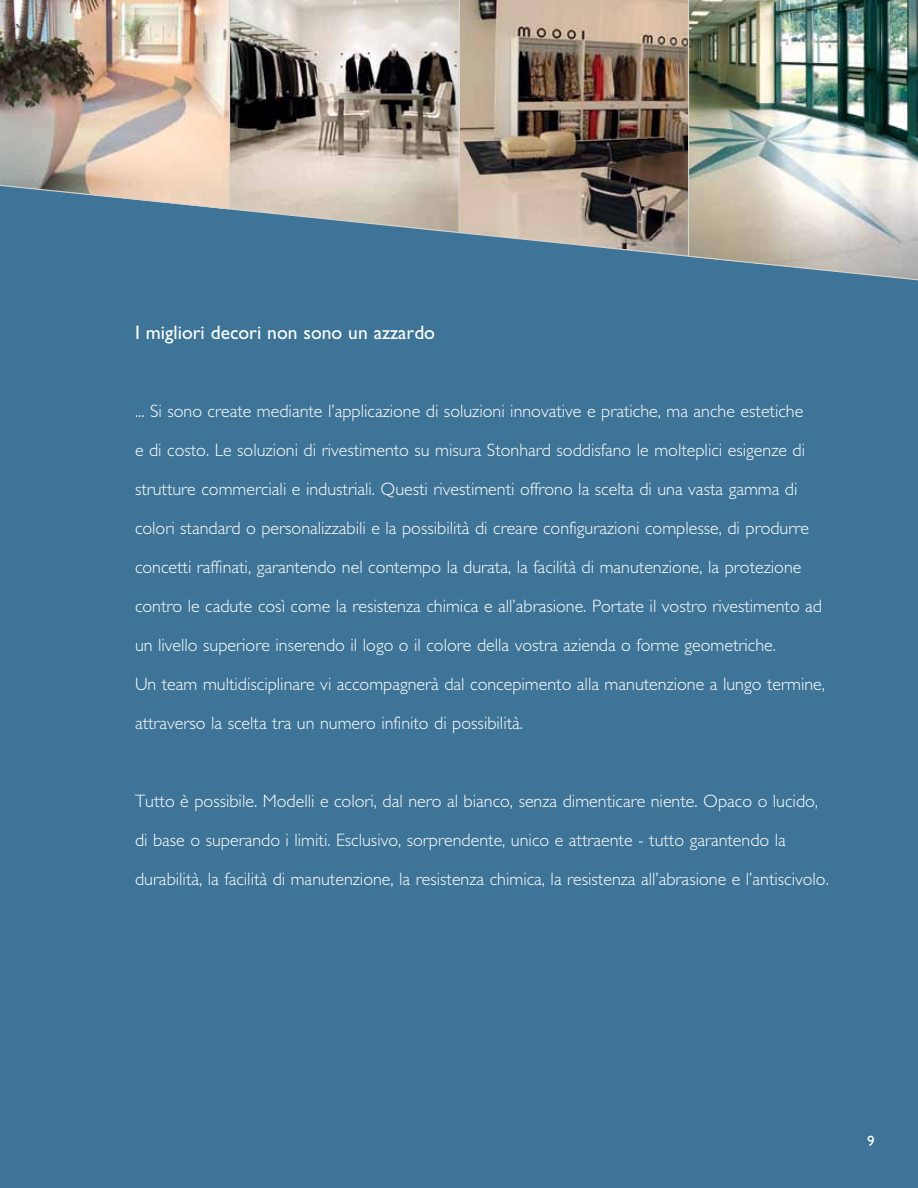
<style>
.page{position:relative;width:918px;height:1188px;background:#fff}
.page>*{position:absolute;margin:0;border:0;box-sizing:border-box;transform-origin:0 0}
.t1{font:19.5px "Gill Sans";color:#fff}
.t2{font:300 18px/39px "Gill Sans";color:#fff}
.t3{font:15px "Gill Sans";color:#fff}
</style>
<div class="page">
<div style="left:0;top:158px;width:918px;height:1030px;background:#3d7497"></div>
<img style="left:689px;top:0;width:229px;height:184px">
<img style="left:460px;top:0;width:228px;height:184px">
<img style="left:230px;top:0;width:229px;height:184px">
<img style="left:0;top:0;width:229px;height:184px">
<hr style="left:459px;top:0;width:1px;height:233px;background:#d8d2cc">
<hr style="left:688px;top:0;width:1px;height:256px;background:#d8d2cc">
<hr style="left:229px;top:0;width:1px;height:209px;background:#d8d2cc">
<svg style="left:3px;top:184px;width:915px;height:97px"></svg>
<svg style="left:0;top:88px;width:3px;height:99px"></svg>
<p class="t1" style="left:135px;top:321px;width:302px">I migliori decori non sono un azzardo</p>
<p class="t2" style="left:135px;top:392px;width:692px">... Si sono create mediante l’applicazione di soluzioni innovative e pratiche, ma anche estetiche<br>e di costo. Le soluzioni di rivestimento su misura Stonhard soddisfano le molteplici esigenze di strutture commerciali e industriali. Questi rivestimenti offrono la scelta di una vasta gamma di colori standard o personalizzabili e la possibilità di creare configurazioni complesse, di produrre concetti raffinati, garantendo nel contempo la durata, la facilità di manutenzione, la protezione contro le cadute così come la resistenza chimica e all’abrasione. Portate il vostro rivestimento ad un livello superiore inserendo il logo o il colore della vostra azienda o forme geometriche.<br>Un team multidisciplinare vi accompagnerà dal concepimento alla manutenzione a lungo termine, attraverso la scelta tra un numero infinito di possibilità.</p>
<p class="t2" style="left:135px;top:782px;width:695px">Tutto è possibile. Modelli e colori, dal nero al bianco, senza dimenticare niente. Opaco o lucido, di base o superando i limiti. Esclusivo, sorprendente, unico e attraente - tutto garantendo la durabilità, la facilità di manutenzione, la resistenza chimica, la resistenza all’abrasione e l’antiscivolo.</p>
<p class="t3" style="left:867px;top:1133px;width:9px">9</p>
</div>
